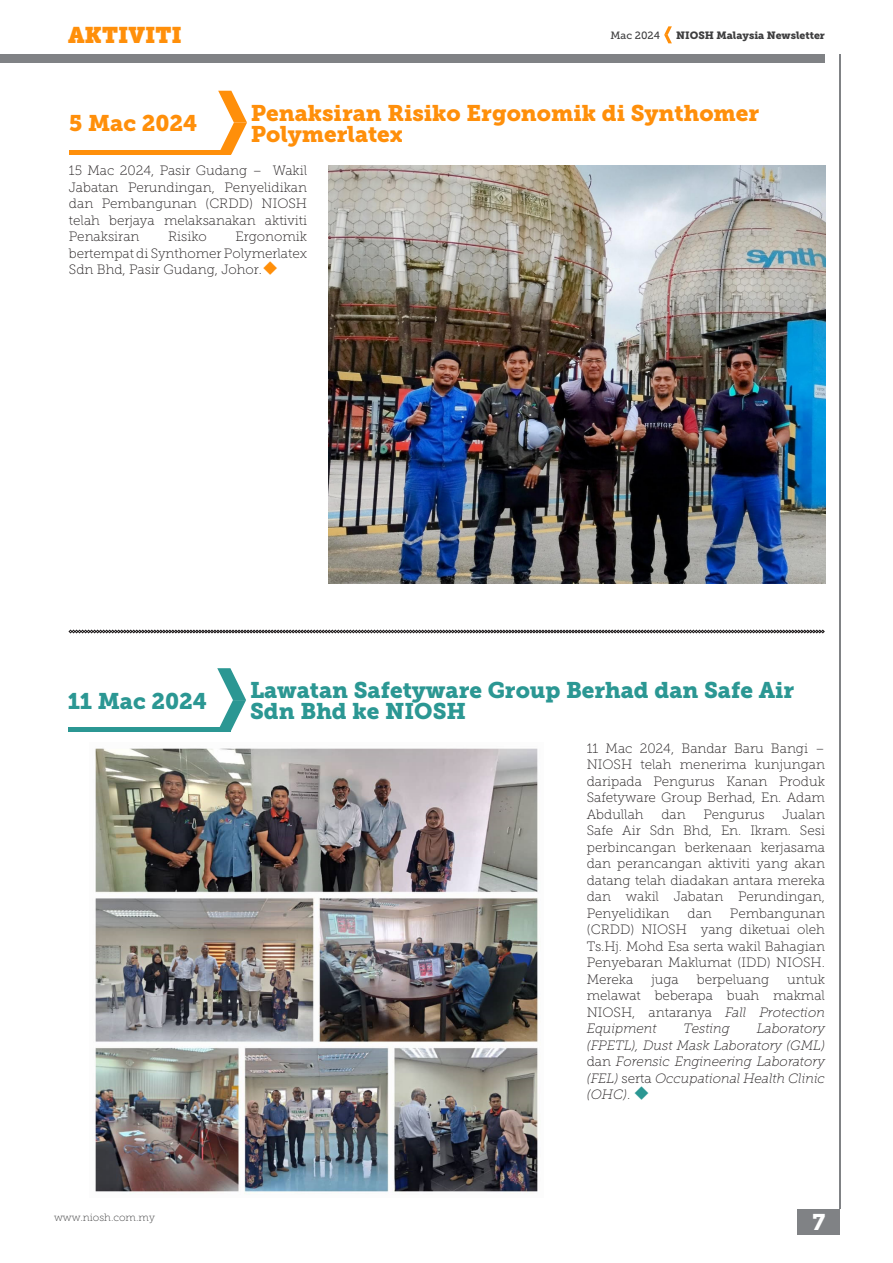
<style>
.page{position:relative;width:893px;height:1263px;background:#fff}
.page>*{position:absolute;margin:0;border:0;box-sizing:border-box;transform-origin:0 0}
.t1{font:22.5px/21px "Museo Slab 900";color:#2b9793}
.t2{font:22.5px/21px "Museo Slab 900";color:#ff8f0a}
.t3{font:22.5px "Museo Slab";color:#ff8f0a}
.t4{font:22.5px "Museo Slab 900";color:#fff}
.t5{font:13.5px/16.5px "Museo Slab 100";color:#231f20;text-align:justify}
.t6{font:italic 13.5px/16.5px "Museo Slab 100";color:#231f20;text-align:justify}
.t7{font:10.5px "Museo Slab 900";color:#3e3e3f}
.t8{font:10.5px "Museo Slab 100";color:#3e3e3f}
.t9{font:10.5px "Museo Slab 500";color:#3e3e3f}
.s1{color:#ff8f0a}
.s2{font-style:italic}
.s3{font-style:normal}
.s4{color:#2b9793}
</style>
<div class="page">
<hr style="left:839px;top:54px;width:1px;height:1155px;background:#808285">
<div style="left:797px;top:1209px;width:43px;height:25px;background:#808285"></div>
<div style="left:0;top:54px;width:825px;height:9px;background:#808285"></div>
<svg style="left:664px;top:26px;width:8px;height:17px"></svg>
<svg style="left:69px;top:630px;width:756px;height:3px;background:#5d5a5b"></svg>
<img style="left:328px;top:165px;width:498px;height:418px">
<img style="left:95px;top:748px;width:443px;height:445px">
<svg style="left:217px;top:668px;width:29px;height:64px"></svg>
<hr style="left:68px;top:728px;width:162px;height:4px;background:#2b9793">
<svg style="left:218px;top:91px;width:29px;height:63px"></svg>
<hr style="left:69px;top:150px;width:162px;height:4px;background:#ff8f0a">
<h1 class="t3" style="left:68px;top:22px;width:116px">AKTIVITI</h1>
<p class="t7" style="left:676px;top:29px;width:150px">NIOSH Malaysia Newsletter</p>
<p class="t9" style="left:610px;top:29px;width:51px">Mac 2024</p>
<p class="t2" style="left:69px;top:113px;width:130px">5 Mac 2024</p>
<p class="t2" style="left:251px;top:102px;width:510px">Penaksiran Risiko Ergonomik di Synthomer<br>Polymerlatex</p>
<p class="t5" style="left:69px;top:162px;width:240px">15 Mac 2024, Pasir Gudang – Wakil Jabatan Perundingan, Penyelidikan dan Pembangunan (CRDD) NIOSH telah berjaya melaksanakan aktiviti Penaksiran</p>
<p class="t5" style="left:69px;top:228px;width:240px;text-indent:167px">Ergonomik bertempat di Synthomer Polymerlatex Sdn Bhd, Pasir Gudang, Johor.<span class="s1">◆</span></p>
<p class="t5" style="left:168px;top:228px;width:40px">Risiko</p>
<p class="t1" style="left:68px;top:690px;width:141px">11 Mac 2024</p>
<p class="t1" style="left:250px;top:680px;width:546px">Lawatan Safetyware Group Berhad dan Safe Air<br>Sdn Bhd ke NIOSH</p>
<p class="t5" style="left:587px;top:740px;width:240px">11 Mac 2024, Bandar Baru Bangi – NIOSH telah menerima kunjungan daripada Pengurus Kanan Produk Safetyware Group Berhad, En. Adam Abdullah</p>
<p class="t5" style="left:587px;top:806px;width:240px;text-indent:196px">Jualan Safe Air Sdn Bhd, En. Ikram. Sesi perbincangan berkenaan kerjasama dan perancangan aktiviti yang akan datang telah diadakan antara mereka dan wakil Jabatan Perundingan, Penyelidikan</p>
<p class="t5" style="left:661px;top:806px;width:26px">dan</p>
<p class="t5" style="left:703px;top:806px;width:63px">Pengurus</p>
<p class="t5" style="left:587px;top:905px;width:240px;text-indent:143px">Pembangunan (CRDD) NIOSH yang diketuai oleh Ts.Hj. Mohd Esa serta wakil Bahagian Penyebaran Maklumat (IDD) NIOSH.<br>Mereka</p>
<p class="t5" style="left:687px;top:905px;width:26px">dan</p>
<p class="t5" style="left:587px;top:971px;width:240px;text-indent:200px">untuk melawat beberapa buah makmal NIOSH, antaranya <span class="s2">Fall Protection Equipment</span></p>
<p class="t5" style="left:651px;top:971px;width:29px">juga</p>
<p class="t5" style="left:697px;top:971px;width:74px">berpeluang</p>
<p class="t6" style="left:587px;top:1020px;width:240px;text-indent:170px">Laboratory (FPETL), Dust Mask Laboratory (GML) <span class="s3">dan</span> Forensic Engineering Laboratory (FEL) <span class="s3">serta</span> Occupational Health Clinic (OHC)<span class="s3">.</span> <span class="s4">◆</span></p>
<p class="t6" style="left:683px;top:1020px;width:48px">Testing</p>
<p class="t8" style="left:54px;top:1212px;width:102px">www.niosh.com.my</p>
<h1 class="t4" style="left:812px;top:1209px;width:14px">7</h1>
</div>
